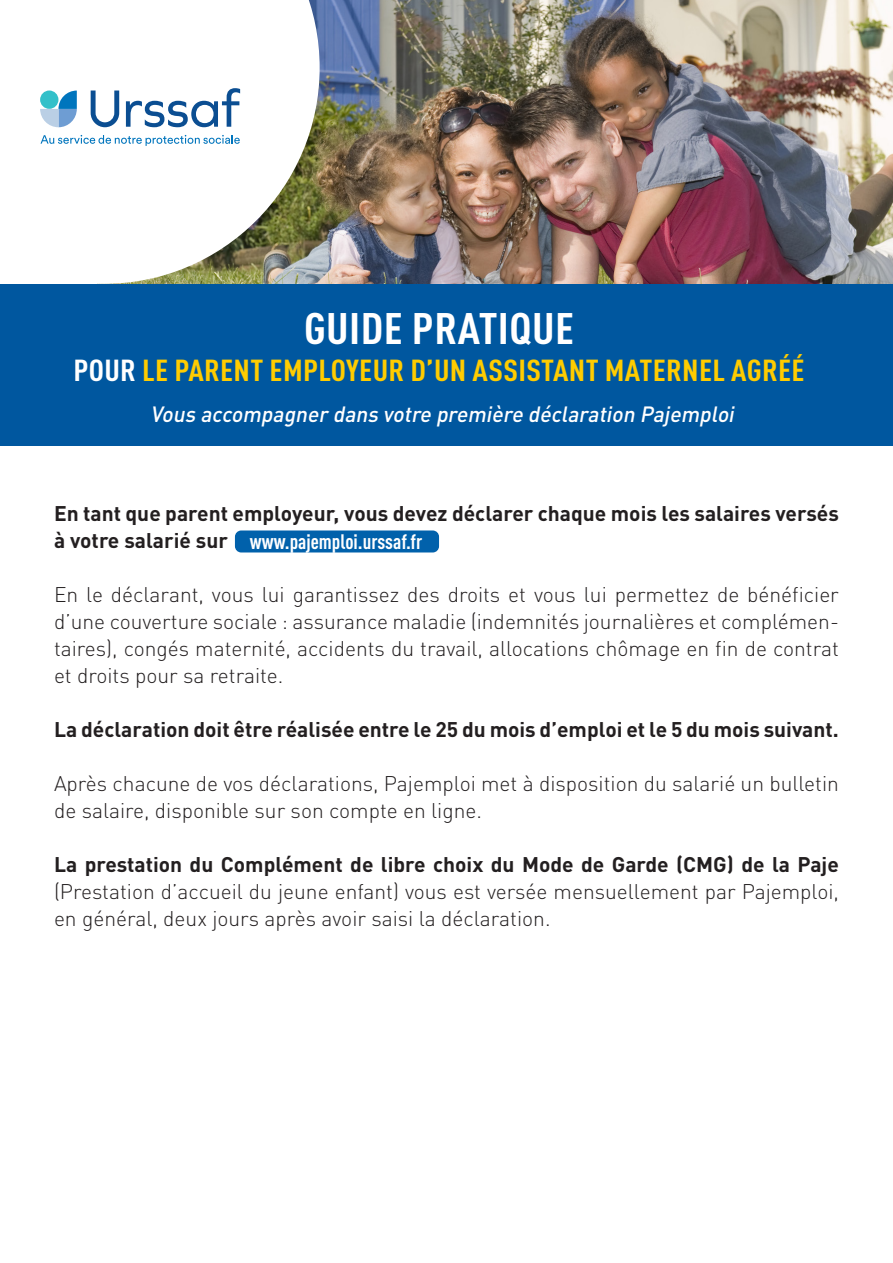
<style>
.page{position:relative;width:893px;height:1263px;background:#fff}
.page>*{position:absolute;margin:0;border:0;box-sizing:border-box;transform-origin:0 0}
.t1{font:700 condensed 43.5px "DINOT";letter-spacing:.01em;color:#fff;scale:1.1 1}
.t2{font:700 condensed 30px "DINOT";letter-spacing:.01em;color:#fc0;scale:1.1 1}
.t3{font:italic 500 21.9px "DINOT";color:#fff;scale:.96 1}
.t4{font:300 21px/27px "DINOT";color:#231f20;text-align:justify}
.t5{font:700 21px/27px "DINOT";color:#231f20}
.TITRE_NOIR{font:700 condensed 20.7px "DINOT";color:#fff}
.s1{color:#fff}
.s2{font-weight:700}
</style>
<div class="page">
<img style="left:320px;top:0;width:573px;height:284px">
<svg style="left:40px;top:0;width:280px;height:284px"></svg>
<div style="left:0;top:284px;width:893px;height:161px;background:#00579f"></div>
<div style="left:235px;top:530px;width:204px;height:22px;background:#0161ab;border-radius:6px"></div>
<svg style="left:40px;top:91px;width:37px;height:36px"></svg>
<svg style="left:91px;top:88px;width:149px;height:39px"></svg>
<svg style="left:41px;top:135px;width:199px;height:11px"></svg>
<p class="t1" style="left:304px;top:302px;width:247px">GUIDE PRATIQUE</p>
<p class="t2" style="left:73px;top:352px;width:666px"><span class="s1">POUR</span> LE PARENT EMPLOYEUR D’UN ASSISTANT MATERNEL AGRÉÉ</p>
<p class="t3" style="left:151px;top:400px;width:614px">Vous accompagner dans votre première déclaration Pajemploi</p>
<p class="t5" style="left:54px;top:499px;width:786px">En tant que parent employeur, vous devez déclarer chaque mois les salaires versés à votre salarié sur</p>
<p class="t4" style="left:54px;top:581px;width:786px">En le déclarant, vous lui garantissez des droits et vous lui permettez de bénéficier d’une couverture sociale : assurance maladie (indemnités journalières et complémen&shy;taires), congés maternité, accidents du travail, allocations chômage en fin de contrat et droits pour sa retraite.</p>
<p class="t5" style="left:54px;top:715px;width:786px">La déclaration doit être réalisée entre le 25 du mois d’emploi et le 5 du mois suivant.</p>
<p class="t4" style="left:54px;top:770px;width:786px">Après chacune de vos déclarations, Pajemploi met à disposition du salarié un bulletin de salaire, disponible sur son compte en ligne.</p>
<p class="t4" style="left:54px;top:851px;width:786px"><span class="s2">La prestation du Complément de libre choix du Mode de Garde (CMG) de la Paje </span>(Prestation d’accueil du jeune enfant) vous est versée mensuellement par Pajemploi, en général, deux jours après avoir saisi la déclaration.</p>
<p class="TITRE_NOIR" style="left:250px;top:529px;width:174px">www.pajemploi.urssaf.fr</p>
</div>
